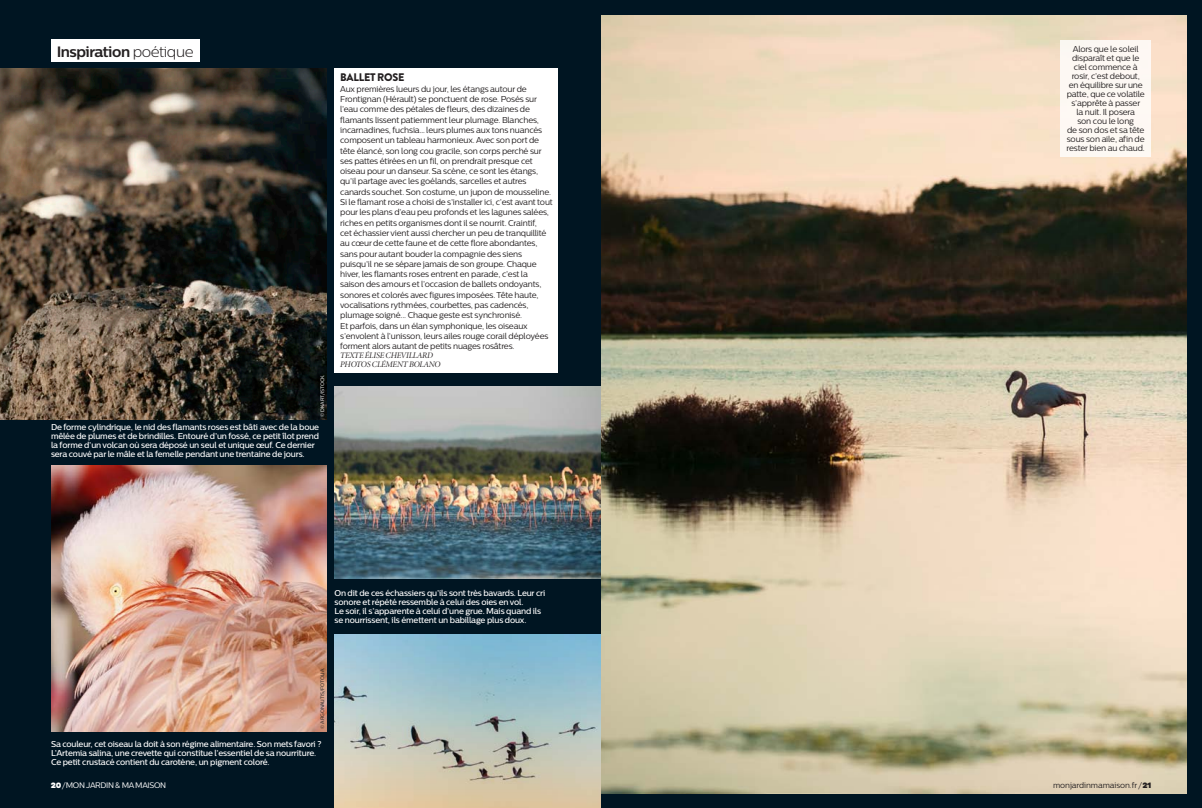
<style>
.page{position:relative;width:1202px;height:808px;background:#001522}
.page>*{position:absolute;margin:0;border:0;box-sizing:border-box;transform-origin:0 0}
.t1{font:700 15px "Centrale Sans";letter-spacing:-.03em;color:#231f20}
.titre_encadré{font:900 11px "Brandon Grotesque";letter-spacing:-.02em;color:#231f20}
.texte_encadrés{font:8.5px/10.3px "Centrale Sans";letter-spacing:-.02em;color:#231f20}
.legende{font:500 8.5px/9px "Centrale Sans";letter-spacing:-.02em;color:#fff}
.legende-2{font:8.5px/9px "Centrale Sans";letter-spacing:-.02em;color:#231f20;text-align:center}
.texte_encadrés-2{font:italic 8.5px "Minion Display";letter-spacing:-.02em;color:#231f20}
.t2{font:8px "Centrale Sans";letter-spacing:-.01em;color:#231f20}
.t3{font:8px "Centrale Sans";letter-spacing:-.04em;color:#fff}
.legende-3{font:5px "Centrale Sans";letter-spacing:-.02em;color:#231f20}
.legende-4{font:5px "Centrale Sans";letter-spacing:-.02em;color:#fff}
.s1{font-weight:300}
.s2{font-family:"Pluto Sans";font-weight:900}
</style>
<div class="page">
<img style="left:51px;top:466px;width:276px;height:266px">
<img style="left:601px;top:16px;width:585px;height:777px">
<img style="left:334px;top:387px;width:267px;height:192px">
<img style="left:334px;top:634px;width:267px;height:174px">
<img style="left:0;top:68px;width:327px;height:352px">
<div style="left:51px;top:40px;width:148px;height:22px;background:#fff"></div>
<div style="left:334px;top:68px;width:224px;height:305px;background:#fff"></div>
<div style="left:1060px;top:40px;width:91px;height:116px;background:#fdf8f4"></div>
<h1 class="t1" style="left:57px;top:42px;width:138px">Inspiration <span class="s1">poétique</span></h1>
<p class="legende-4" style="left:319px;top:417px;width:44px;rotate:-90deg">© DKART/ISTOCK.</p>
<p class="legende" style="left:51px;top:422px;width:270px">De forme cylindrique, le nid des flamants roses est bâti avec de la boue mêlée de plumes et de brindilles. Entouré d’un fossé, ce petit îlot prend la forme d’un volcan où sera déposé un seul et unique œuf. Ce dernier sera couvé par le mâle et la femelle pendant une trentaine de jours.</p>
<p class="titre_encadré" style="left:340px;top:70px;width:66px">BALLET ROSE</p>
<p class="texte_encadrés" style="left:340px;top:83px;width:212px">Aux premières lueurs du jour, les étangs autour de Frontignan (Hérault) se ponctuent de rose. Posés sur l’eau comme des pétales de fleurs, des dizaines de flamants lissent patiemment leur plumage. Blanches, incarnadines, fuchsia… leurs plumes aux tons nuancés composent un tableau harmonieux. Avec son port de tête élancé, son long cou gracile, son corps perché sur ses pattes étirées en un fil, on prendrait presque cet oiseau pour un danseur. Sa scène, ce sont les étangs, qu’il partage avec les goélands, sarcelles et autres canards souchet. Son costume, un jupon de mousseline.</p>
<p class="texte_encadrés" style="left:340px;top:197px;width:214px">Si le flamant rose a choisi de s’installer ici, c’est avant tout pour les plans d’eau peu profonds et les lagunes salées, riches en petits organismes dont il se nourrit. Craintif,<br>cet échassier vient aussi chercher un peu de tranquillité au cœur de cette faune et de cette flore abondantes, sans pour autant bouder la compagnie des siens puisqu’il ne se sépare jamais de son groupe. Chaque hiver, les flamants roses entrent en parade, c’est la saison des amours et l’occasion de ballets ondoyants, sonores et colorés avec figures imposées. Tête haute, vocalisations rythmées, courbettes, pas cadencés, plumage soigné... Chaque geste est synchronisé.<br>Et parfois, dans un élan symphonique, les oiseaux s’envolent à l’unisson, leurs ailes rouge corail déployées forment alors autant de petits nuages rosâtres.</p>
<p class="texte_encadrés-2" style="left:340px;top:351px;width:94px">TEXTE ÉLISE CHEVILLARD</p>
<p class="texte_encadrés-2" style="left:340px;top:360px;width:102px">PHOTOS CLÉMENT BOLANO</p>
<p class="legende" style="left:334px;top:588px;width:212px">On dit de ces échassiers qu’ils sont très bavards. Leur cri sonore et répété ressemble à celui des oies en vol.<br>Le soir, il s’apparente à celui d’une grue. Mais quand ils se nourrissent, ils émettent un babillage plus doux.</p>
<p class="legende-3" style="left:319px;top:729px;width:62px;rotate:-90deg">© ARGONAUTIS/FOTOLIA.</p>
<p class="legende" style="left:51px;top:740px;width:272px">Sa couleur, cet oiseau la doit à son régime alimentaire. Son mets favori ?<br>L’Artemia salina, une crevette qui constitue l’essentiel de sa nourriture.<br>Ce petit crustacé contient du carotène, un pigment coloré.</p>
<p class="legende-2" style="left:1066px;top:44px;width:80px">Alors que le soleil disparaît et que le ciel commence à rosir, c’est debout, en équilibre sur une patte, que ce volatile s’apprête à passer<br>la nuit. Il posera<br>son cou le long<br>de son dos et sa tête sous son aile, afin de rester bien au chaud.</p>
<p class="t3" style="left:51px;top:781px;width:117px"><span class="s2">20</span>/MON JARDIN &amp; MA MAISON</p>
<p class="t2" style="left:1053px;top:781px;width:100px">monjardinmamaison.fr /<span class="s2">21</span></p>
</div>
